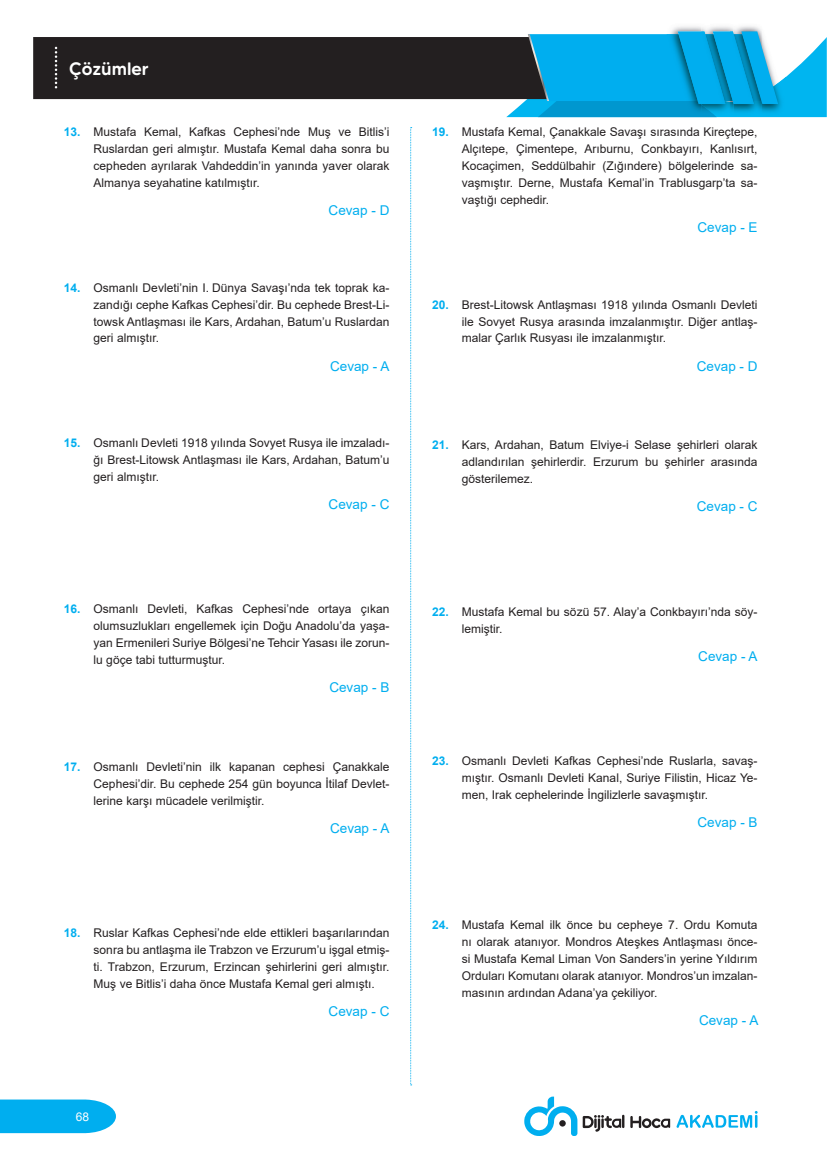
<style>
.page{position:relative;width:830px;height:1170px;background:#fff}
.page>*{position:absolute;margin:0;border:0;box-sizing:border-box;transform-origin:0 0}
.t1{font:500 18px "MADE Tommy Soft";color:#fff}
.CEVAP{font:13.5px "Arial";color:#00aeef}
.t2{font:12px/17px "Arial";color:#231f20;text-align:justify}
.t3{font:12px "Arial";color:#fff}
.s1{font-weight:700;color:#00aeef}
</style>
<div class="page">
<svg style="left:0;top:1099px;width:116px;height:33px;background:#11b3f0"></svg>
<svg style="left:676px;top:1111px;width:81px;height:16px"></svg>
<svg style="left:630px;top:1116px;width:39px;height:12px"></svg>
<svg style="left:524px;top:1096px;width:100px;height:39px"></svg>
<svg style="left:410px;top:127px;width:1px;height:958px"></svg>
<div style="left:33px;top:37px;width:473px;height:62px;background:#231f20"></div>
<svg style="left:506px;top:26px;width:320px;height:91px;background:#2babda"></svg>
<svg style="left:55px;top:47px;width:2px;height:41px"></svg>
<h1 class="t1" style="left:69px;top:57px;width:81px">Çözümler</h1>
<p class="t2" style="left:94px;top:124px;width:297px;text-indent:-30px"><span class="s1">13.</span> Mustafa Kemal, Kafkas Cephesi’nde Muş ve Bitlis’i Ruslardan geri almıştır. Mustafa Kemal daha sonra bu cepheden ayrılarak Vahdeddin’in yanında yaver olarak Almanya seyahatine katılmıştır.</p>
<p class="CEVAP" style="left:328px;top:201px;width:62px">Cevap - D</p>
<p class="t2" style="left:94px;top:279px;width:297px;text-indent:-30px"><span class="s1">14.</span> Osmanlı Devleti’nin I. Dünya Savaşı’nda tek toprak ka&shy;zandığı cephe Kafkas Cephesi’dir. Bu cephede Brest-Li&shy;towsk Antlaşması ile Kars, Ardahan, Batum’u Ruslardan geri almıştır.</p>
<p class="CEVAP" style="left:330px;top:356px;width:61px">Cevap - A</p>
<p class="t2" style="left:94px;top:434px;width:297px;text-indent:-30px"><span class="s1">15.</span> Osmanlı Devleti 1918 yılında Sovyet Rusya ile imzaladı&shy;ğı Brest-Litowsk Antlaşması ile Kars, Ardahan, Batum’u geri almıştır.</p>
<p class="CEVAP" style="left:328px;top:494px;width:62px">Cevap - C</p>
<p class="t2" style="left:94px;top:600px;width:297px;text-indent:-30px"><span class="s1">16.</span> Osmanlı Devleti, Kafkas Cephesi’nde ortaya çıkan olumsuzlukları engellemek için Doğu Anadolu’da yaşa&shy;yan Ermenileri Suriye Bölgesi’ne Tehcir Yasası ile zorun&shy;lu göçe tabi tutturmuştur.</p>
<p class="CEVAP" style="left:329px;top:678px;width:62px">Cevap - B</p>
<p class="t2" style="left:94px;top:758px;width:297px;text-indent:-30px"><span class="s1">17.</span> Osmanlı Devleti’nin ilk kapanan cephesi Çanakkale Cephesi’dir. Bu cephede 254 gün boyunca İtilaf Devlet&shy;lerine karşı mücadele verilmiştir.</p>
<p class="CEVAP" style="left:330px;top:818px;width:61px">Cevap - A</p>
<p class="t2" style="left:94px;top:924px;width:297px;text-indent:-30px"><span class="s1">18.</span> Ruslar Kafkas Cephesi’nde elde ettikleri başarılarından sonra bu antlaşma ile Trabzon ve Erzurum’u işgal etmiş&shy;ti. Trabzon, Erzurum, Erzincan şehirlerini geri almıştır.<br>Muş ve Bitlis’i daha önce Mustafa Kemal geri almıştı.</p>
<p class="CEVAP" style="left:328px;top:1002px;width:62px">Cevap - C</p>
<p class="t3" style="left:76px;top:1108px;width:15px">68</p>
<p class="t2" style="left:461px;top:124px;width:297px;text-indent:-30px"><span class="s1">19.</span> Mustafa Kemal, Çanakkale Savaşı sırasında Kireçtepe, Alçıtepe, Çimentepe, Arıburnu, Conkbayırı, Kanlısırt, Kocaçimen, Seddülbahir (Zığındere) bölgelerinde sa&shy;vaşmıştır. Derne, Mustafa Kemal’in Trablusgarp’ta sa&shy;vaştığı cephedir.</p>
<p class="CEVAP" style="left:697px;top:218px;width:62px">Cevap - E</p>
<p class="t2" style="left:461px;top:296px;width:297px;text-indent:-30px"><span class="s1">20.</span> Brest-Litowsk Antlaşması 1918 yılında Osmanlı Devleti ile Sovyet Rusya arasında imzalanmıştır. Diğer antlaş&shy;malar Çarlık Rusyası ile imzalanmıştır.</p>
<p class="CEVAP" style="left:696px;top:356px;width:62px">Cevap - D</p>
<p class="t2" style="left:461px;top:436px;width:297px;text-indent:-30px"><span class="s1">21.</span> Kars, Ardahan, Batum Elviye-i Selase şehirleri olarak adlandırılan şehirlerdir. Erzurum bu şehirler arasında gösterilemez.</p>
<p class="CEVAP" style="left:696px;top:497px;width:62px">Cevap - C</p>
<p class="t2" style="left:461px;top:603px;width:297px;text-indent:-30px"><span class="s1">22.</span> Mustafa Kemal bu sözü 57. Alay’a Conkbayırı’nda söy&shy;lemiştir.</p>
<p class="CEVAP" style="left:698px;top:646px;width:61px">Cevap - A</p>
<p class="t2" style="left:461px;top:752px;width:297px;text-indent:-30px"><span class="s1">23.</span> Osmanlı Devleti Kafkas Cephesi’nde Ruslarla, savaş&shy;mıştır. Osmanlı Devleti Kanal, Suriye Filistin, Hicaz Ye&shy;men, Irak cephelerinde İngilizlerle savaşmıştır.</p>
<p class="CEVAP" style="left:697px;top:813px;width:62px">Cevap - B</p>
<p class="t2" style="left:461px;top:916px;width:297px;text-indent:-30px"><span class="s1">24.</span> Mustafa Kemal ilk önce bu cepheye 7. Ordu Komuta nı olarak atanıyor. Mondros Ateşkes Antlaşması önce&shy;si Mustafa Kemal Liman Von Sanders’in yerine Yıldırım Orduları Komutanı olarak atanıyor. Mondros’un imzalan&shy;masının ardından Adana’ya çekiliyor.</p>
<p class="CEVAP" style="left:698px;top:1010px;width:61px">Cevap - A</p>
</div>
